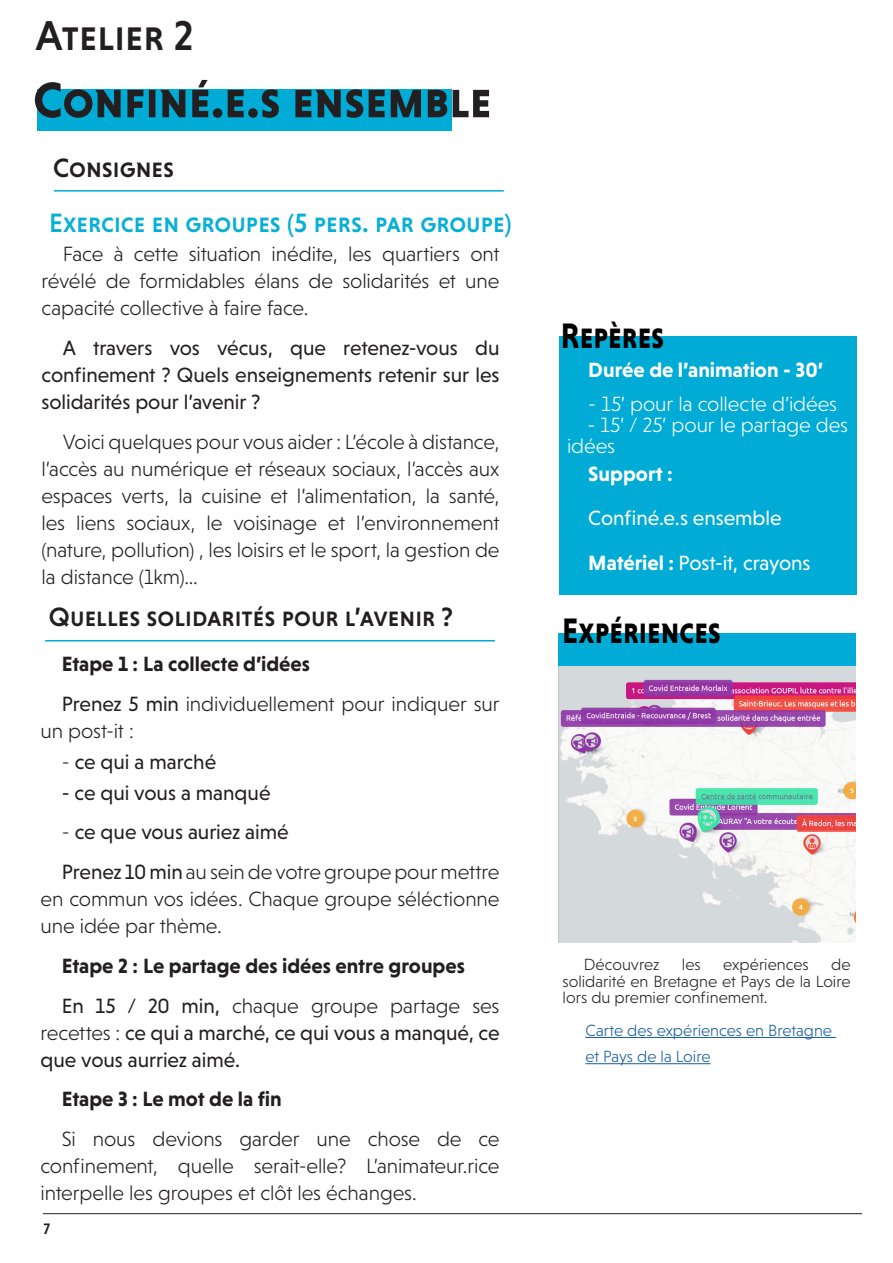
<style>
.page{position:relative;width:893px;height:1263px;background:#fff}
.page>*{position:absolute;margin:0;border:0;box-sizing:border-box;transform-origin:0 0}
.Nom{font:50.85px "Niveau Grotesk Bold Small Caps";color:#231f20}
.titre_page_pleine{font:42.45px "Niveau Grotesk Medium Small Caps";color:#231f20}
.titre_page_pleine-2{font:36px "Niveau Grotesk Bold Small Caps";color:#000;scale:.88 1}
.titre_page_pleine-3{font:27px "Niveau Grotesk Medium Small Caps";color:#231f20}
.Nom-2{font:27px "Niveau Grotesk Medium Small Caps";color:#08afd5}
.ITW_journalistes{font:300 21px/27px "Niveau Grotesk";letter-spacing:-.005em;color:#231f20;text-align:justify}
.ITW_journalistes-2{font:21px/27px "Niveau Grotesk";letter-spacing:-.005em;color:#231f20;text-align:justify}
.ITW_journalistes-3{font:700 21px "Niveau Grotesk";color:#231f20}
.ITW_journalistes-4{font:300 21px/21px "Niveau Grotesk";letter-spacing:-.005em;color:#fff}
.ITW_journalistes-5{font:21px "Niveau Grotesk";color:#fff}
.ITW_journalistes-6{font:700 21px "Niveau Grotesk";color:#fff}
.ITW_journalistes-7{font:300 16.5px/16.5px "Niveau Grotesk";color:#231f20;text-align:justify}
.ITW_journalistes-8{font:300 16.5px "Niveau Grotesk";color:#175d9e}
.t1{font:15.45px "Niveau Grotesk Medium Small Caps";color:#231f20}
.s1{font-weight:400}
.s2{font-weight:300}
.s3{font-weight:700}
</style>
<div class="page">
<hr style="left:43px;top:1213px;width:819px;height:1px;background:#231f20">
<hr style="left:54px;top:190px;width:450px;height:2px;background:#00abd5">
<div style="left:37px;top:89px;width:414px;height:42px;background:#00abd5"></div>
<div style="left:559px;top:336px;width:297px;height:258px;background:#00abd5"></div>
<div style="left:559px;top:634px;width:297px;height:309px;background:#00abd5"></div>
<img style="left:559px;top:667px;width:297px;height:276px">
<hr style="left:585px;top:1037px;width:251px;height:1px;background:#175d9e">
<hr style="left:585px;top:1063px;width:125px;height:1px;background:#175d9e">
<hr style="left:45px;top:640px;width:450px;height:1px;background:#00abd5">
<p class="titre_page_pleine" style="left:36px;top:11px;width:160px">Atelier 2</p>
<p class="Nom" style="left:33px;top:71px;width:460px">Confiné.e.s ensemble</p>
<p class="titre_page_pleine-3" style="left:53px;top:152px;width:122px">Consignes</p>
<p class="Nom-2" style="left:49px;top:207px;width:464px">Exercice en groupes (5 pers. par groupe)</p>
<p class="ITW_journalistes" style="left:42px;top:241px;width:459px;text-indent:21px">Face à cette situation inédite, les quartiers ont révélé de formidables élans de solidarités et une capacité collective à faire face.</p>
<p class="ITW_journalistes-2" style="left:42px;top:334px;width:460px;text-indent:21px">A travers vos vécus, que retenez-vous du confinement ? Quels enseignements retenir sur les solidarités pour l’avenir ?</p>
<p class="ITW_journalistes" style="left:42px;top:428px;width:460px;text-indent:21px">Voici quelques pour vous aider : L’école à distance, l’accès au numérique et réseaux sociaux, l’accès aux espaces verts, la cuisine et l’alimentation, la santé, les liens sociaux, le voisinage et l’environnement (nature, pollution) , les loisirs et le sport, la gestion de la distance (1km)...</p>
<p class="titre_page_pleine-3" style="left:49px;top:602px;width:406px">Quelles solidarités pour l’avenir ?</p>
<p class="ITW_journalistes-3" style="left:62px;top:652px;width:250px">Etape 1 : La collecte d’idées</p>
<p class="ITW_journalistes" style="left:40px;top:690px;width:461px;text-indent:21px"><span class="s1">Prenez 5 min</span> individuellement pour indiquer sur un post-it :</p>
<p class="ITW_journalistes-2" style="left:62px;top:748px;width:156px"><span class="s2">-</span> ce qui a marché</p>
<p class="ITW_journalistes-2" style="left:62px;top:779px;width:210px">- ce qui vous a manqué</p>
<p class="ITW_journalistes-2" style="left:62px;top:818px;width:228px"><span class="s2">-</span> ce que vous auriez aimé</p>
<p class="ITW_journalistes" style="left:40px;top:858px;width:460px;text-indent:21px"><span class="s1">Prenez 10 min</span> au sein de votre groupe pour mettre en commun vos idées. Chaque groupe séléctionne une idée par thème.</p>
<p class="ITW_journalistes-3" style="left:62px;top:953px;width:405px">Etape 2 : Le partage des idées entre groupes</p>
<p class="ITW_journalistes-2" style="left:40px;top:992px;width:460px;text-indent:21px">En 15 / 20 min, <span class="s2">chaque groupe partage ses recettes :</span> ce qui a marché, ce qui vous a manqué, ce que vous aurriez aimé.</p>
<p class="ITW_journalistes-3" style="left:62px;top:1087px;width:222px">Etape 3 : Le mot de la fin</p>
<p class="ITW_journalistes" style="left:40px;top:1125px;width:461px;text-indent:21px">Si nous devions garder une chose de ce confinement, quelle serait-elle? L’animateur.rice interpelle les groupes et clôt les échanges.</p>
<p class="t1" style="left:44px;top:1220px;width:8px">7</p>
<p class="titre_page_pleine-2" style="left:561px;top:315px;width:119px">Repères</p>
<p class="ITW_journalistes-6" style="left:588px;top:358px;width:236px">Durée de l’animation - 30’</p>
<p class="ITW_journalistes-4" style="left:588px;top:393px;width:250px">- 15’ pour la collecte d’idées</p>
<p class="ITW_journalistes-4" style="left:567px;top:414px;width:283px;text-indent:20px">- 15’ / 25’ pour le partage des idées</p>
<p class="ITW_journalistes-6" style="left:588px;top:461px;width:86px">Support :</p>
<p class="ITW_journalistes-5" style="left:588px;top:506px;width:195px">Confiné.e.s ensemble</p>
<p class="ITW_journalistes-5" style="left:588px;top:551px;width:224px"><span class="s3">Matériel :</span> Post-it, crayons</p>
<p class="titre_page_pleine-2" style="left:562px;top:610px;width:182px">Expériences</p>
<p class="ITW_journalistes-7" style="left:584px;top:956px;width:77px">Découvrez</p>
<p class="ITW_journalistes-7" style="left:682px;top:956px;width:20px">les</p>
<p class="ITW_journalistes-7" style="left:723px;top:956px;width:87px">expériences</p>
<p class="ITW_journalistes-7" style="left:562px;top:956px;width:290px;text-indent:269px">de solidarité en Bretagne et Pays de la Loire lors du premier confinement.</p>
<p class="ITW_journalistes-8" style="left:585px;top:1021px;width:248px">Carte des expériences en Bretagne</p>
<p class="ITW_journalistes-8" style="left:585px;top:1047px;width:127px">et Pays de la Loire</p>
</div>
